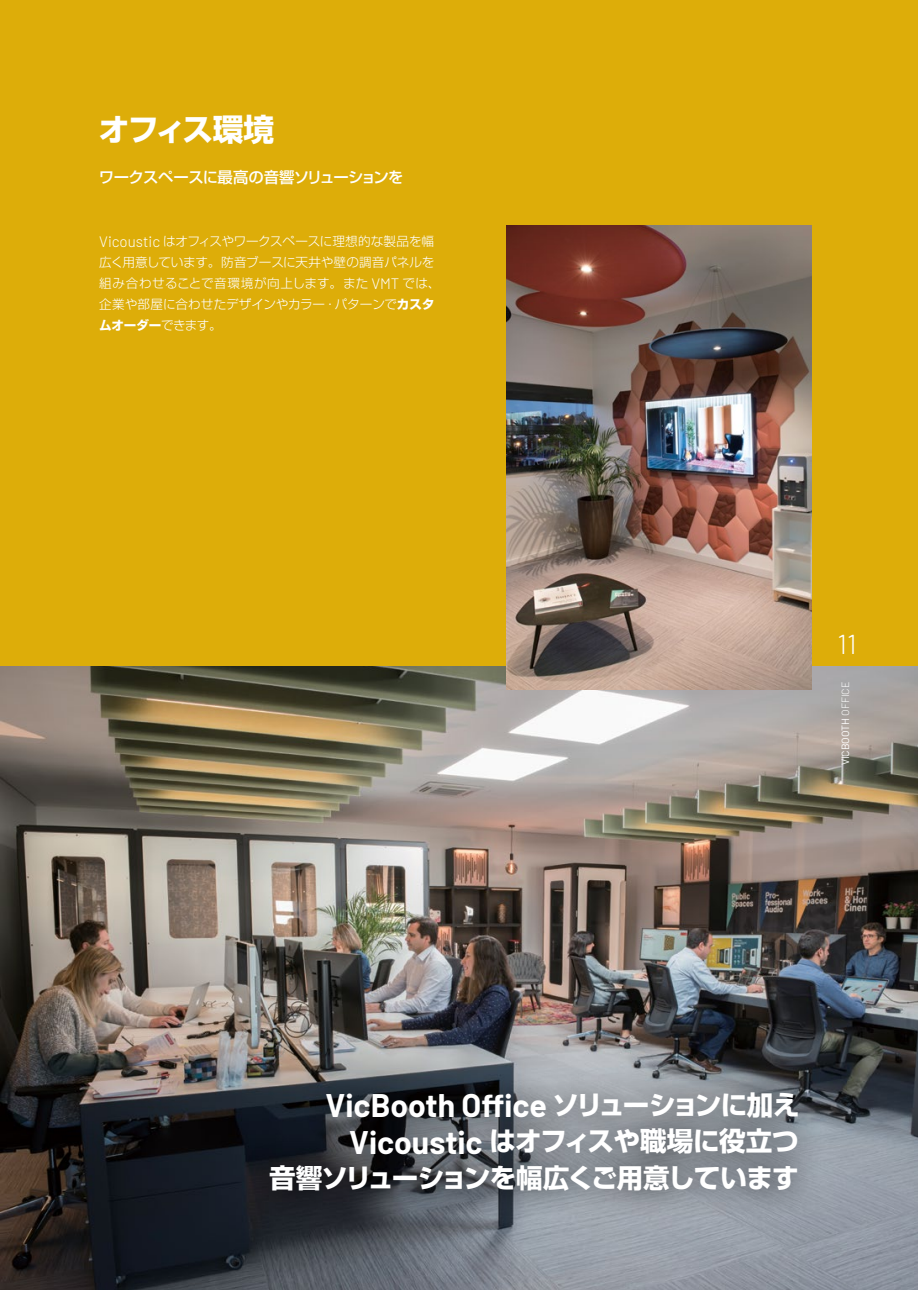
<style>
.page{position:relative;width:918px;height:1290px;background:#ddad09}
.page>*{position:absolute;margin:0;border:0;box-sizing:border-box;transform-origin:0 0}
.t1{font:700 31.85px "Barlow";color:#fff}
.t2{font:700 30.8px "Shin Go Pro";letter-spacing:-.045em;color:#fff}
.t3{font:300 27.3px "Barlow";color:#fff}
.t4{font:700 26.6px/36.8px "Shin Go Pro";letter-spacing:-.03em;color:#fff;text-align:right}
.t5{font:500 15.4px "Shin Go Pro";letter-spacing:-.04em;color:#fff}
.t6{font:300 12.6px/21px "Shin Go Pro";letter-spacing:-.005em;color:#fff}
.t7{font:10.5px "Barlow";color:#fff}
.s1{font-family:"Barlow";font-size:15.05px}
.s2{font-weight:700}
.s3{font-weight:300}
.s4{font-family:"Shin Go Pro";font-size:26.6px}
.s5{font-family:"Barlow";font-size:31.85px}
</style>
<div class="page">
<img style="left:0;top:666px;width:918px;height:624px">
<div style="left:244px;top:1065px;width:580px;height:153px;background:#000;opacity:.75"></div>
<img style="left:507px;top:225px;width:304px;height:464px">
<h2 class="t2" style="left:99px;top:105px;width:177px">オフィス環境</h2>
<p class="t5" style="left:99px;top:165px;width:306px">ワークスペースに最高の音響ソリューションを</p>
<p class="t6" style="left:99px;top:229px;width:343px"><span class="s1">Vicoustic</span> はオフィスやワークスペースに理想的な製品を幅広く用意しています。防音ブースに天井や壁の調音パネルを組み合わせることで音環境が向上します。また <span class="s1">VMT</span> では、企業や部屋に合わせたデザインやカラー・パターンで<span class="s2">カスタムオーダー</span>できます。</p>
<h3 class="t3" style="left:837px;top:624px;width:21px">11</h3>
<p class="t7" style="left:838px;top:765px;width:85px;rotate:-90deg">VICBOOTH <span class="s3">OFFICE</span></p>
<h1 class="t1" style="left:325px;top:1082px;width:475px">VicBooth Office <span class="s4">ソリューションに加え</span></h1>
<h3 class="t4" style="left:269px;top:1120px;width:531px"><span class="s5">Vicoustic</span> はオフィスや職場に役立つ<br>音響ソリューションを幅広くご用意しています</h3>
</div>
